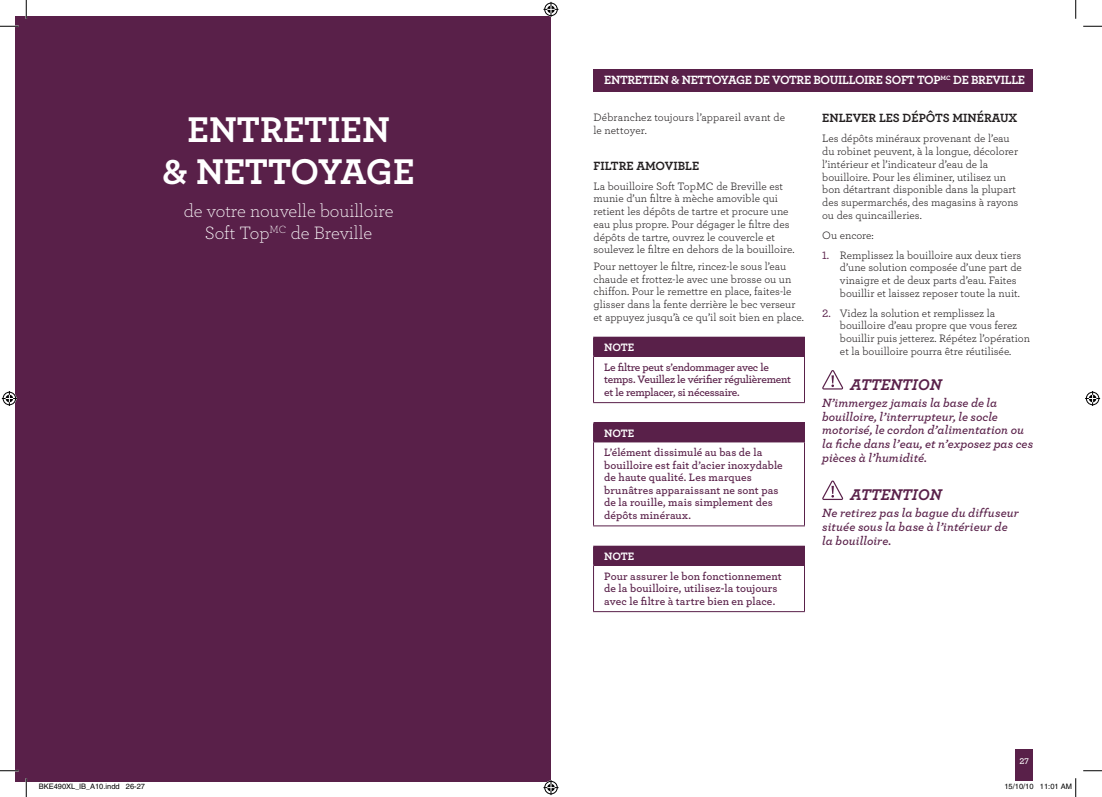
<style>
.page{position:relative;width:1102px;height:797px;background:#fff}
.page>*{position:absolute;margin:0;border:0;box-sizing:border-box;transform-origin:0 0}
.t1{font:37.5px/41.2px "Archer Bold LF";color:#fff;text-align:center}
.t2{font:18.75px/22.5px "Archer Light LF";color:#fff;text-align:center}
.t3{font:16.25px "Archer Bold LF Italic";color:#592049}
.t4{font:12.5px/13.8px "Archer Semibold LF Italic";color:#592049}
.t5{font:12.5px "Archer Bold LF";letter-spacing:-.025em;color:#fff}
.t6{font:12.5px "Archer Bold LF";color:#231f20}
.t7{font:11.25px/12.8px "Archer Book LF";color:#231f20}
.t8{font:11.25px/12.5px "Archer Semibold LF";letter-spacing:.005em;color:#592049}
.t9{font:11.25px/12.5px "Archer Semibold LF";letter-spacing:-.02em;color:#592049}
.t10{font:11.25px "Archer Bold LF";color:#fff}
.t11{font:8.75px "Archer Semibold LF";color:#fff}
.t12{font:7.5px "Helvetica";color:#000}
.s1{font-family:"Archer Medium LF";color:#592049}
</style>
<div class="page">
<div style="left:16px;top:16px;width:535px;height:765px;background:#592049"></div>
<div style="left:1015px;top:749px;width:18px;height:32px;background:#592049"></div>
<div style="left:593px;top:69px;width:440px;height:22px;background:#592049"></div>
<div style="left:593px;top:337px;width:211px;height:19px;background:#592049"></div>
<svg style="left:804px;top:337px;width:1px;height:19px"></svg>
<hr style="left:593px;top:356px;width:1px;height:46px;background:#592049">
<hr style="left:804px;top:356px;width:1px;height:46px;background:#592049">
<hr style="left:593px;top:402px;width:211px;height:1px;background:#592049">
<hr style="left:593px;top:356px;width:211px;height:1px;background:#592049">
<div style="left:593px;top:423px;width:211px;height:19px;background:#592049"></div>
<svg style="left:804px;top:423px;width:1px;height:18px"></svg>
<hr style="left:593px;top:422px;width:211px;height:1px;background:#592049">
<hr style="left:593px;top:442px;width:1px;height:83px;background:#592049">
<hr style="left:804px;top:442px;width:1px;height:83px;background:#592049">
<hr style="left:593px;top:525px;width:211px;height:1px;background:#592049">
<div style="left:593px;top:546px;width:211px;height:19px;background:#592049"></div>
<svg style="left:804px;top:546px;width:1px;height:19px"></svg>
<hr style="left:593px;top:565px;width:1px;height:46px;background:#592049">
<hr style="left:804px;top:565px;width:1px;height:46px;background:#592049">
<hr style="left:593px;top:611px;width:211px;height:1px;background:#592049">
<hr style="left:593px;top:565px;width:211px;height:1px;background:#592049">
<svg style="left:822px;top:370px;width:21px;height:19px"></svg>
<svg style="left:822px;top:480px;width:21px;height:20px"></svg>
<svg style="left:0;top:25px;width:19px;height:2px"></svg>
<svg style="left:1083px;top:25px;width:18px;height:2px"></svg>
<svg style="left:0;top:770px;width:19px;height:1px"></svg>
<svg style="left:1083px;top:770px;width:18px;height:1px"></svg>
<svg style="left:25px;top:0;width:2px;height:19px"></svg>
<svg style="left:25px;top:778px;width:2px;height:19px"></svg>
<svg style="left:1075px;top:0;width:1px;height:19px"></svg>
<svg style="left:543px;top:2px;width:15px;height:15px"></svg>
<svg style="left:543px;top:780px;width:15px;height:15px"></svg>
<svg style="left:2px;top:391px;width:15px;height:15px"></svg>
<svg style="left:1085px;top:391px;width:14px;height:15px"></svg>
<svg style="left:39px;top:781px;width:81px;height:1px"></svg>
<svg style="left:1075px;top:778px;width:1px;height:19px"></svg>
<h1 class="t1" style="left:163px;top:108px;width:253px">ENTRETIEN<br>&amp; NETTOYAGE</h1>
<h2 class="t2" style="left:184px;top:199px;width:211px">de votre nouvelle bouilloire<br>Soft Top<sup>MC</sup> de Breville</h2>
<p class="t5" style="left:604px;top:72px;width:422px">ENTRETIEN &amp; NETTOYAGE DE VOTRE BOUILLOIRE SOFT TOP<sup>MC</sup> DE BREVILLE</p>
<p class="t7" style="left:593px;top:111px;width:193px">Débranchez toujours l’appareil avant de le nettoyer.</p>
<p class="t6" style="left:593px;top:158px;width:107px">FILTRE AMOVIBLE</p>
<p class="t7" style="left:593px;top:179px;width:202px">La bouilloire Soft TopMC de Breville est munie d’un filtre à mèche amovible qui retient les dépôts de tartre et procure une eau plus propre. Pour dégager le filtre des dépôts de tartre, ouvrez le couvercle et soulevez le filtre en dehors de la bouilloire.</p>
<p class="t7" style="left:593px;top:259px;width:212px">Pour nettoyer le filtre, rincez-le sous l’eau chaude et frottez-le avec une brosse ou un chiffon. Pour le remettre en place, faites-le glisser dans la fente derrière le bec verseur et appuyez jusqu’à ce qu’il soit bien en place.</p>
<p class="t10" style="left:604px;top:340px;width:32px">NOTE</p>
<p class="t9" style="left:604px;top:360px;width:188px">Le filtre peut s’endommager avec le temps. Veuillez le vérifier régulièrement et le remplacer, si nécessaire.</p>
<p class="t10" style="left:604px;top:426px;width:32px">NOTE</p>
<p class="t8" style="left:604px;top:446px;width:180px">L’élément dissimulé au bas de la bouilloire est fait d’acier inoxydable de haute qualité. Les marques brunâtres apparaissant ne sont pas de la rouille, mais simplement des dépôts minéraux.</p>
<p class="t10" style="left:604px;top:549px;width:32px">NOTE</p>
<p class="t8" style="left:604px;top:569px;width:179px">Pour assurer le bon fonctionnement de la bouilloire, utilisez-la toujours avec le filtre à tartre bien en place.</p>
<p class="t6" style="left:822px;top:110px;width:197px">ENLEVER LES DÉPÔTS MINÉRAUX</p>
<p class="t7" style="left:822px;top:132px;width:198px">Les dépôts minéraux provenant de l’eau du robinet peuvent, à la longue, décolorer l’intérieur et l’indicateur d’eau de la bouilloire. Pour les éliminer, utilisez un bon détartrant disponible dans la plupart des supermarchés, des magasins à rayons ou des quincailleries.</p>
<p class="t7" style="left:822px;top:228px;width:53px">Ou encore:</p>
<p class="t7" style="left:839px;top:248px;width:183px;text-indent:-18px"><span class="s1">1.</span> Remplissez la bouilloire aux deux tiers d’une solution composée d’une part de vinaigre et de deux parts d’eau. Faites bouillir et laissez reposer toute la nuit.</p>
<p class="t7" style="left:839px;top:306px;width:192px;text-indent:-18px"><span class="s1">2.</span> Videz la solution et remplissez la bouilloire d’eau propre que vous ferez bouillir puis jetterez. Répétez l’opération et la bouilloire pourra être réutilisée.</p>
<h3 class="t3" style="left:850px;top:374px;width:93px">ATTENTION</h3>
<p class="t4" style="left:822px;top:395px;width:212px">N’immergez jamais la base de la bouilloire, l’interrupteur, le socle motorisé, le cordon d’alimentation ou la fiche dans l’eau, et n’exposez pas ces pièces à l’humidité.</p>
<h3 class="t3" style="left:850px;top:484px;width:93px">ATTENTION</h3>
<p class="t4" style="left:822px;top:506px;width:198px">Ne retirez pas la bague du diffuseur située sous la base à l’intérieur de la bouilloire.</p>
<p class="t11" style="left:1019px;top:755px;width:11px">27</p>
<p class="t12" style="left:39px;top:782px;width:108px">BKE490XL_IB_A10.indd 26-27</p>
<p class="t12" style="left:1004px;top:782px;width:69px">15/10/10 11:01 AM</p>
</div>
